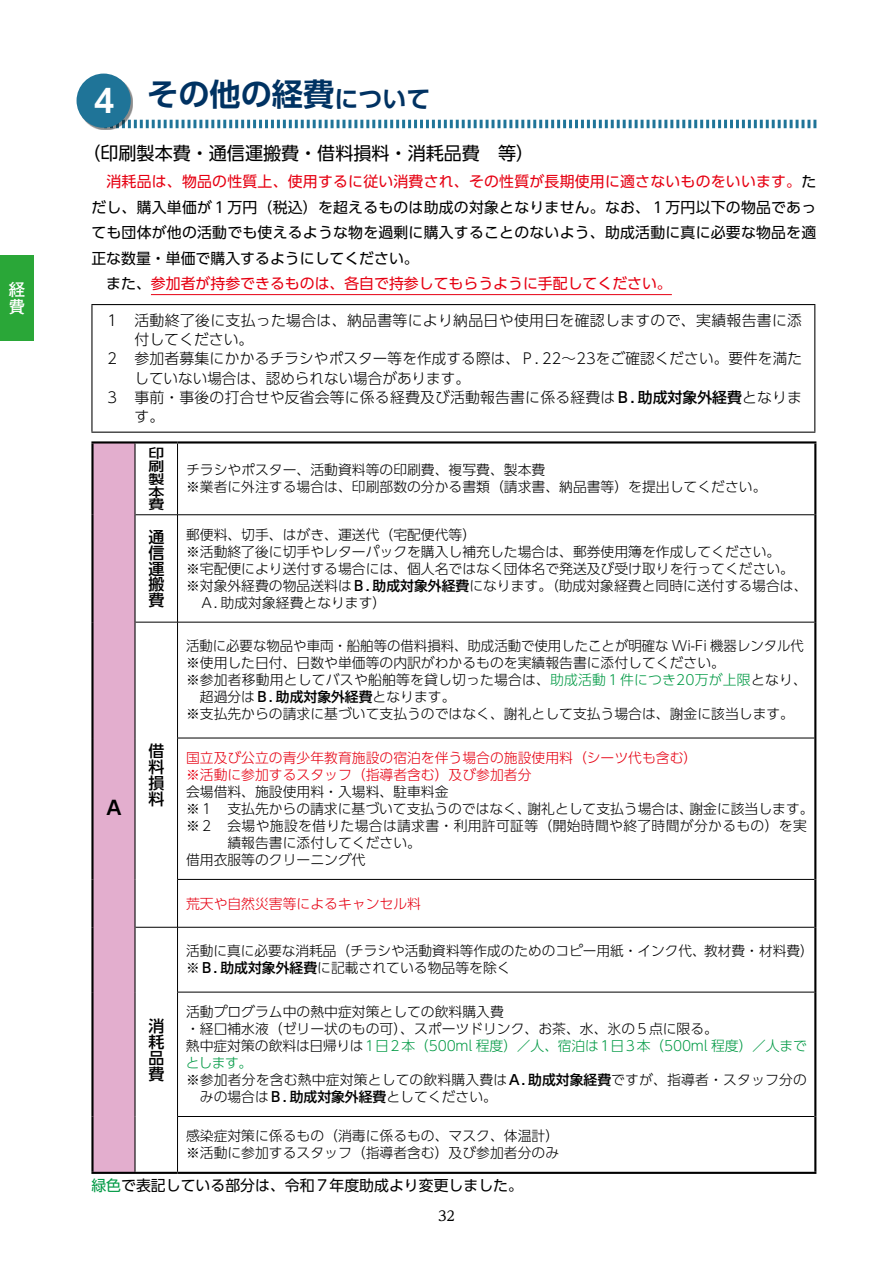
<style>
.page{position:relative;width:893px;height:1263px;background:#fff}
.page>*{position:absolute;margin:0;border:0;box-sizing:border-box;transform-origin:0 0}
.t1{font:700 31.2px "UD Shin Go Pro De";color:#003262}
.t2{font:700 19.2px "UD Shin Go Pro De";color:#000}
.t3{font:18px "UD Shin Go Pro";color:#000}
.t4{font:700 16.95px/17px "Futo Go B101 Pr 6";color:#fff}
.t5{font:500 15.9px/15.9px "UD Shin Go Pro";color:#000;text-align:justify}
.t6{font:14.85px/25.5px "UD Shin Go Pro";letter-spacing:.015em;color:#000}
.t7{font:300 14.85px "UD Shin Go Pro";letter-spacing:.01em;color:#000}
.t8{font:300 13.8px/17px "UD Shin Go Pro";color:#000}
.t9{font:300 13.8px/17px "UD Shin Go Pro";color:#e60012}
.t10{font:300 13.8px "UD Shin Go Pro";letter-spacing:-.015em;color:#094}
.t11{font:300 13.8px "UD Shin Go Pro";letter-spacing:.025em;color:#000}
.t12{font:500 13.8px "UD Reimin Pro";color:#000}
.t13{font:500 12.75px/12.8px "UD Shin Go Pro";color:#000;text-align:justify;scale:1.25 1}
.s1{font-size:31.5px;color:#fff}
.s2{font-size:24px}
.s3{color:#e60012}
.s4{font-weight:500}
.s5{color:#094}
.s6{color:#000}
</style>
<div class="page">
<hr style="left:151px;top:294px;width:521px;height:1px;background:#e60012">
<hr style="left:91px;top:304px;width:724px;height:1px;background:#000">
<hr style="left:91px;top:305px;width:1px;height:127px;background:#000">
<hr style="left:814px;top:305px;width:1px;height:127px;background:#000">
<hr style="left:91px;top:432px;width:724px;height:1px;background:#000">
<div style="left:92px;top:442px;width:43px;height:731px;background:#e3aece"></div>
<svg style="left:136px;top:443px;width:678px;height:729px"></svg>
<hr style="left:177px;top:443px;width:1px;height:71px;background:#000">
<hr style="left:136px;top:514px;width:42px;height:1px;background:#000">
<hr style="left:178px;top:514px;width:636px;height:1px;background:#000">
<hr style="left:177px;top:515px;width:1px;height:107px;background:#000">
<hr style="left:136px;top:622px;width:42px;height:1px;background:#000">
<hr style="left:178px;top:622px;width:636px;height:1px;background:#000">
<hr style="left:177px;top:622px;width:1px;height:116px;background:#000">
<hr style="left:177px;top:738px;width:637px;height:1px;background:#000">
<hr style="left:177px;top:738px;width:1px;height:141px;background:#000">
<hr style="left:177px;top:879px;width:637px;height:1px;background:#000">
<hr style="left:177px;top:880px;width:1px;height:47px;background:#000">
<hr style="left:136px;top:927px;width:42px;height:1px;background:#000">
<hr style="left:178px;top:927px;width:636px;height:1px;background:#000">
<hr style="left:177px;top:927px;width:1px;height:65px;background:#000">
<hr style="left:177px;top:992px;width:637px;height:1px;background:#000">
<hr style="left:177px;top:992px;width:1px;height:124px;background:#000">
<hr style="left:177px;top:1116px;width:637px;height:1px;background:#000">
<hr style="left:177px;top:1117px;width:1px;height:55px;background:#000">
<hr style="left:134px;top:443px;width:2px;height:72px;background:#000">
<hr style="left:134px;top:515px;width:2px;height:107px;background:#000">
<hr style="left:134px;top:622px;width:2px;height:116px;background:#000">
<hr style="left:134px;top:738px;width:2px;height:141px;background:#000">
<hr style="left:134px;top:879px;width:2px;height:48px;background:#000">
<hr style="left:134px;top:927px;width:2px;height:65px;background:#000">
<hr style="left:134px;top:992px;width:2px;height:124px;background:#000">
<hr style="left:134px;top:1116px;width:2px;height:56px;background:#000">
<hr style="left:91px;top:441px;width:44px;height:2px;background:#000">
<hr style="left:91px;top:443px;width:3px;height:72px;background:#000">
<hr style="left:91px;top:515px;width:3px;height:107px;background:#000">
<hr style="left:91px;top:622px;width:3px;height:116px;background:#000">
<hr style="left:91px;top:738px;width:3px;height:141px;background:#000">
<hr style="left:91px;top:879px;width:3px;height:48px;background:#000">
<hr style="left:91px;top:927px;width:3px;height:65px;background:#000">
<hr style="left:91px;top:992px;width:3px;height:124px;background:#000">
<hr style="left:91px;top:1116px;width:3px;height:56px;background:#000">
<hr style="left:91px;top:1172px;width:44px;height:2px;background:#000">
<hr style="left:135px;top:441px;width:43px;height:2px;background:#000">
<hr style="left:178px;top:441px;width:638px;height:2px;background:#000">
<hr style="left:814px;top:443px;width:2px;height:72px;background:#000">
<hr style="left:814px;top:515px;width:2px;height:107px;background:#000">
<hr style="left:814px;top:622px;width:2px;height:116px;background:#000">
<hr style="left:814px;top:738px;width:2px;height:141px;background:#000">
<hr style="left:814px;top:879px;width:2px;height:48px;background:#000">
<hr style="left:135px;top:1172px;width:43px;height:2px;background:#000">
<hr style="left:814px;top:927px;width:2px;height:65px;background:#000">
<hr style="left:814px;top:992px;width:2px;height:124px;background:#000">
<hr style="left:814px;top:1116px;width:2px;height:56px;background:#000">
<hr style="left:178px;top:1172px;width:638px;height:2px;background:#000">
<svg style="left:133px;top:120px;width:683px;height:8px"></svg>
<div style="left:79px;top:76px;width:54px;height:54px;background:#000;opacity:.45"></div>
<div style="left:77px;top:74px;width:54px;height:54px;background:#1f7498;border-radius:50%"></div>
<div style="left:0;top:255px;width:34px;height:85px;background:#2aa738"></div>
<p class="t4" style="left:9px;top:280px;width:18px">経費</p>
<h1 class="t1" style="left:94px;top:69px;width:338px"><span class="s1">4</span> その他の経費<span class="s2">について</span></h1>
<h3 class="t3" style="left:82px;top:139px;width:453px">（印刷製本費・通信運搬費・借料損料・消耗品費　等）</h3>
<p class="t6" style="left:91px;top:169px;width:726px"><span class="s3">　消耗品は、物品の性質上、使用するに従い消費され、その性質が長期使用に適さないものをいいます。</span>ただし、購入単価が１万円（税込）を超えるものは助成の対象となりません。なお、１万円以下の物品であっても団体が他の活動でも使えるような物を過剰に購入することのないよう、助成活動に真に必要な物品を適正な数量・単価で購入するようにしてください。<br>　また、<span class="s3">参加者が持参できるものは、各自で持参してもらうように手配してください。</span></p>
<p class="t7" style="left:105px;top:308px;width:699px">１　活動終了後に支払った場合は、納品書等により納品日や使用日を確認しますので、実績報告書に添</p>
<p class="t7" style="left:134px;top:328px;width:121px">付してください。</p>
<p class="t7" style="left:105px;top:347px;width:699px">２　参加者募集にかかるチラシやポスター等を作成する際は、Ｐ．22～23をご確認ください。要件を満た</p>
<p class="t7" style="left:134px;top:366px;width:337px">していない場合は、認められない場合があります。</p>
<p class="t7" style="left:105px;top:385px;width:699px">３　事前・事後の打合せや反省会等に係る経費及び活動報告書に係る経費は<span class="s4">Ｂ．助成対象外経費</span>となりま</p>
<p class="t7" style="left:134px;top:404px;width:31px">す。</p>
<p class="t13" style="left:148px;top:447px;width:14px">印刷製本費</p>
<p class="t8" style="left:186px;top:461px;width:582px">チラシやポスター、活動資料等の印刷費、複写費、製本費<br>※業者に外注する場合は、印刷部数の分かる書類（請求書、納品書等）を提出してください。</p>
<h2 class="t2" style="left:106px;top:792px;width:17px">A</h2>
<p class="t5" style="left:148px;top:528px;width:17px">通信運搬費</p>
<p class="t8" style="left:186px;top:525px;width:292px">郵便料、切手、はがき、運送代（宅配便代等）</p>
<p class="t8" style="left:186px;top:542px;width:596px">※活動終了後に切手やレターパックを購入し補充した場合は、郵券使用簿を作成してください。</p>
<p class="t8" style="left:186px;top:559px;width:610px">※宅配便により送付する場合には、個人名ではなく団体名で発送及び受け取りを行ってください。</p>
<p class="t8" style="left:186px;top:576px;width:623px">※対象外経費の物品送料は<span class="s4">Ｂ．助成対象外経費</span>になります。（助成対象経費と同時に送付する場合は、</p>
<p class="t8" style="left:200px;top:593px;width:188px">Ａ．助成対象経費となります）</p>
<p class="t5" style="left:148px;top:742px;width:17px">借料損料</p>
<p class="t8" style="left:186px;top:637px;width:619px">活動に必要な物品や車両・船舶等の借料損料、助成活動で使用したことが明確な Wi-Fi 機器レンタル代</p>
<p class="t8" style="left:186px;top:654px;width:540px">※使用した日付、日数や単価等の内訳がわかるものを実績報告書に添付してください。</p>
<p class="t8" style="left:186px;top:671px;width:622px">※参加者移動用としてバスや船舶等を貸し切った場合は、<span class="s5">助成活動１件につき20万が上限</span>となり、</p>
<p class="t8" style="left:200px;top:688px;width:257px">超過分は<span class="s4">Ｂ．助成対象外経費</span>となります。</p>
<p class="t8" style="left:186px;top:705px;width:610px">※支払先からの請求に基づいて支払うのではなく、謝礼として支払う場合は、謝金に該当します。</p>
<p class="t9" style="left:186px;top:749px;width:513px">国立及び公立の青少年教育施設の宿泊を伴う場合の施設使用料（シーツ代も含む）※活動に参加するスタッフ（指導者含む）及び参加者分</p>
<p class="t8" style="left:186px;top:783px;width:264px">会場借料、施設使用料・入場料、駐車料金</p>
<p class="t8" style="left:186px;top:800px;width:629px">※１　支払先からの請求に基づいて支払うのではなく、謝礼として支払う場合は、謝金に該当します。</p>
<p class="t11" style="left:186px;top:814px;width:622px">※２　会場や施設を借りた場合は請求書・利用許可証等（開始時間や終了時間が分かるもの）を実</p>
<p class="t8" style="left:227px;top:834px;width:195px">績報告書に添付してください。</p>
<p class="t8" style="left:186px;top:851px;width:181px">借用衣服等のクリーニング代</p>
<p class="t9" style="left:186px;top:894px;width:236px">荒天や自然災害等によるキャンセル料</p>
<p class="t8" style="left:186px;top:942px;width:629px">活動に真に必要な消耗品（チラシや活動資料等作成のためのコピー用紙・インク代、教材費・材料費）※<span class="s4">Ｂ．助成対象外経費</span>に記載されている物品等を除く</p>
<p class="t8" style="left:186px;top:1003px;width:319px">活動プログラム中の熱中症対策としての飲料購入費</p>
<p class="t8" style="left:186px;top:1020px;width:534px">・経口補水液（ゼリー状のもの可）、スポーツドリンク、お茶、水、氷の５点に限る。</p>
<p class="t10" style="left:186px;top:1035px;width:623px"><span class="s6">熱中症対策の飲料は日帰りは</span>１日２本（500ml 程度）／人、宿泊は１日３本（500ml 程度）／人まで</p>
<p class="t10" style="left:186px;top:1052px;width:68px">とします。</p>
<p class="t8" style="left:186px;top:1071px;width:622px">※参加者分を含む熱中症対策としての飲料購入費は<span class="s4">Ａ．助成対象経費</span>ですが、指導者・スタッフ分の</p>
<p class="t8" style="left:200px;top:1088px;width:299px">みの場合は<span class="s4">Ｂ．助成対象外経費</span>としてください。</p>
<p class="t8" style="left:186px;top:1127px;width:375px">感染症対策に係るもの（消毒に係るもの、マスク、体温計）※活動に参加するスタッフ（指導者含む）及び参加者分のみ</p>
<p class="t6" style="left:91px;top:1172px;width:433px"><span class="s5">緑色</span>で表記している部分は、令和７年度助成より変更しました。</p>
<p class="t5" style="left:148px;top:1017px;width:17px">消耗品費</p>
<p class="t12" style="left:438px;top:1205px;width:18px">32</p>
</div>
